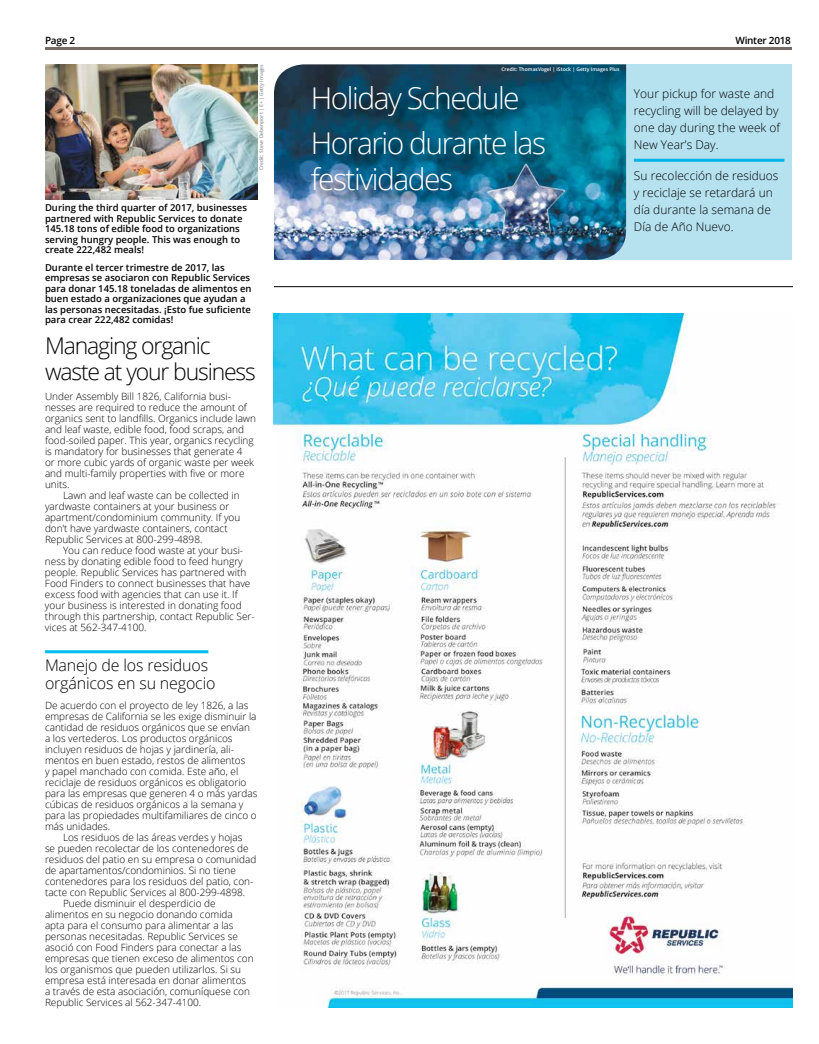
<style>
.page{position:relative;width:819px;height:1044px;background:#fff}
.page>*{position:absolute;margin:0;border:0;box-sizing:border-box;transform-origin:0 0}
.t1{font:300 30px/45px "Open Sans";letter-spacing:-.05em;color:#fff}
.t2{font:300 23px/26px "Open Sans";letter-spacing:-.05em;color:#000}
.t3{font:300 16px/18px "Open Sans";letter-spacing:-.01em;color:#000}
.t4{font:300 12px/17px "Open Sans";color:#000}
.t5{font:300 10px/11px "Open Sans";color:#000}
.t6{font:600 10px "Open Sans";letter-spacing:-.025em;color:#000}
.t7{font:600 9.5px/10.5px "Open Sans";color:#000}
.t8{font:600 5px "Open Sans";color:#fff}
.t9{font:600 5px "Open Sans";color:#939598}
</style>
<div class="page">
<div style="left:393px;top:64px;width:399px;height:196px;background:#b6e1ef"></div>
<hr style="left:45px;top:48px;width:747px;height:2px;background:#736b65">
<img style="left:274px;top:313px;width:518px;height:695px">
<hr style="left:274px;top:286px;width:519px;height:1px;background:#000">
<img style="left:274px;top:64px;width:352px;height:196px">
<hr style="left:634px;top:159px;width:150px;height:3px;background:#00b3e9">
<div style="left:312px;top:88px;width:244px;height:114px;background:#000;opacity:.75"></div>
<hr style="left:45px;top:650px;width:163px;height:3px;background:#00beef">
<img style="left:45px;top:64px;width:212px;height:136px">
<p class="t6" style="left:45px;top:33px;width:32px">Page 2</p>
<p class="t6" style="left:735px;top:33px;width:57px">Winter 2018</p>
<p class="t8" style="left:501px;top:66px;width:120px">Credit: ThomasVogel | iStock | Getty Images Plus</p>
<p class="t4" style="left:634px;top:85px;width:148px">Your pickup for waste and recycling will be delayed by one day during the week of<br>New Year’s Day.</p>
<p class="t4" style="left:634px;top:167px;width:146px">Su recolección de residuos y reciclaje se retardará un día durante la semana de<br>Día de Año Nuevo.</p>
<p class="t9" style="left:258px;top:170px;width:107px;rotate:-90deg">Credit: Steve Debenport | E+ | Getty Images</p>
<h1 class="t1" style="left:311px;top:75px;width:237px">Holiday Schedule<br>Horario durante las</h1>
<h1 class="t1" style="left:311px;top:156px;width:144px">festividades</h1>
<p class="t7" style="left:45px;top:202px;width:203px">During the third quarter of 2017, businesses partnered with Republic Services to donate 145.18 tons of edible food to organizations serving hungry people. This was enough to create 222,482 meals!</p>
<p class="t7" style="left:45px;top:262px;width:208px">Durante el tercer trimestre de 2017, las empresas se asociaron con Republic Services para donar 145.18 toneladas de alimentos en buen estado a organizaciones que ayudan a las personas necesitadas. ¡Esto fue suficiente para crear 222,482 comidas!</p>
<h2 class="t2" style="left:45px;top:332px;width:212px">Managing organic waste at your business</h2>
<p class="t5" style="left:45px;top:390px;width:188px">Under Assembly Bill 1826, California busi-</p>
<p class="t5" style="left:45px;top:401px;width:203px">nesses are required to reduce the amount of</p>
<p class="t5" style="left:45px;top:412px;width:213px">organics sent to landfills. Organics include lawn</p>
<p class="t5" style="left:45px;top:423px;width:200px">and leaf waste, edible food, food scraps, and</p>
<p class="t5" style="left:45px;top:434px;width:210px">food-soiled paper. This year, organics recycling</p>
<p class="t5" style="left:45px;top:445px;width:199px">is mandatory for businesses that generate 4</p>
<p class="t5" style="left:45px;top:456px;width:211px">or more cubic yards of organic waste per week</p>
<p class="t5" style="left:45px;top:467px;width:201px">and multi-family properties with five or more</p>
<p class="t5" style="left:45px;top:478px;width:26px">units.</p>
<p class="t5" style="left:63px;top:489px;width:178px">Lawn and leaf waste can be collected in</p>
<p class="t5" style="left:45px;top:500px;width:186px">yardwaste containers at your business or</p>
<p class="t5" style="left:45px;top:511px;width:197px">apartment/condominium community. If you</p>
<p class="t5" style="left:45px;top:522px;width:184px">don’t have yardwaste containers, contact</p>
<p class="t5" style="left:45px;top:533px;width:159px">Republic Services at 800-299-4898.</p>
<p class="t5" style="left:63px;top:544px;width:182px">You can reduce food waste at your busi-</p>
<p class="t5" style="left:45px;top:555px;width:199px">ness by donating edible food to feed hungry</p>
<p class="t5" style="left:45px;top:566px;width:203px">people. Republic Services has partnered with</p>
<p class="t5" style="left:45px;top:577px;width:207px">Food Finders to connect businesses that have</p>
<p class="t5" style="left:45px;top:588px;width:194px">excess food with agencies that can use it. If</p>
<p class="t5" style="left:45px;top:599px;width:198px">your business is interested in donating food</p>
<p class="t5" style="left:45px;top:610px;width:211px">through this partnership, contact Republic Ser-</p>
<p class="t5" style="left:45px;top:621px;width:103px">vices at 562-347-4100.</p>
<h3 class="t3" style="left:45px;top:656px;width:172px">Manejo de los residuos orgánicos en su negocio</h3>
<p class="t5" style="left:45px;top:700px;width:214px">De acuerdo con el proyecto de ley 1826, a las empresas de California se les exige disminuir la cantidad de residuos orgánicos que se envían a los vertederos. Los productos orgánicos incluyen residuos de hojas y jardinería, ali&shy;mentos en buen estado, restos de alimentos<br>y papel manchado con comida. Este año, el reciclaje de residuos orgánicos es obligatorio para las empresas que generen 4 o más yardas cúbicas de residuos orgánicos a la semana y para las propiedades multifamiliares de cinco o más unidades.</p>
<p class="t5" style="left:63px;top:832px;width:181px">Los residuos de las áreas verdes y hojas</p>
<p class="t5" style="left:45px;top:843px;width:205px">se pueden recolectar de los contenedores de</p>
<p class="t5" style="left:45px;top:854px;width:213px">residuos del patio en su empresa o comunidad</p>
<p class="t5" style="left:45px;top:865px;width:192px">de apartamentos/condominios. Si no tiene</p>
<p class="t5" style="left:45px;top:876px;width:210px">contenedores para los residuos del patio, con-</p>
<p class="t5" style="left:45px;top:887px;width:202px">tacte con Republic Services al 800-299-4898.</p>
<p class="t5" style="left:63px;top:898px;width:154px">Puede disminuir el desperdicio de</p>
<p class="t5" style="left:45px;top:909px;width:189px">alimentos en su negocio donando comida</p>
<p class="t5" style="left:45px;top:920px;width:190px">apta para el consumo para alimentar a las</p>
<p class="t5" style="left:45px;top:931px;width:194px">personas necesitadas. Republic Services se</p>
<p class="t5" style="left:45px;top:942px;width:198px">asoció con Food Finders para conectar a las</p>
<p class="t5" style="left:45px;top:953px;width:210px">empresas que tienen exceso de alimentos con</p>
<p class="t5" style="left:45px;top:964px;width:198px">los organismos que pueden utilizarlos. Si su</p>
<p class="t5" style="left:45px;top:975px;width:203px">empresa está interesada en donar alimentos</p>
<p class="t5" style="left:45px;top:986px;width:206px">a través de esta asociación, comuníquese con</p>
<p class="t5" style="left:45px;top:997px;width:158px">Republic Services al 562-347-4100.</p>
</div>
